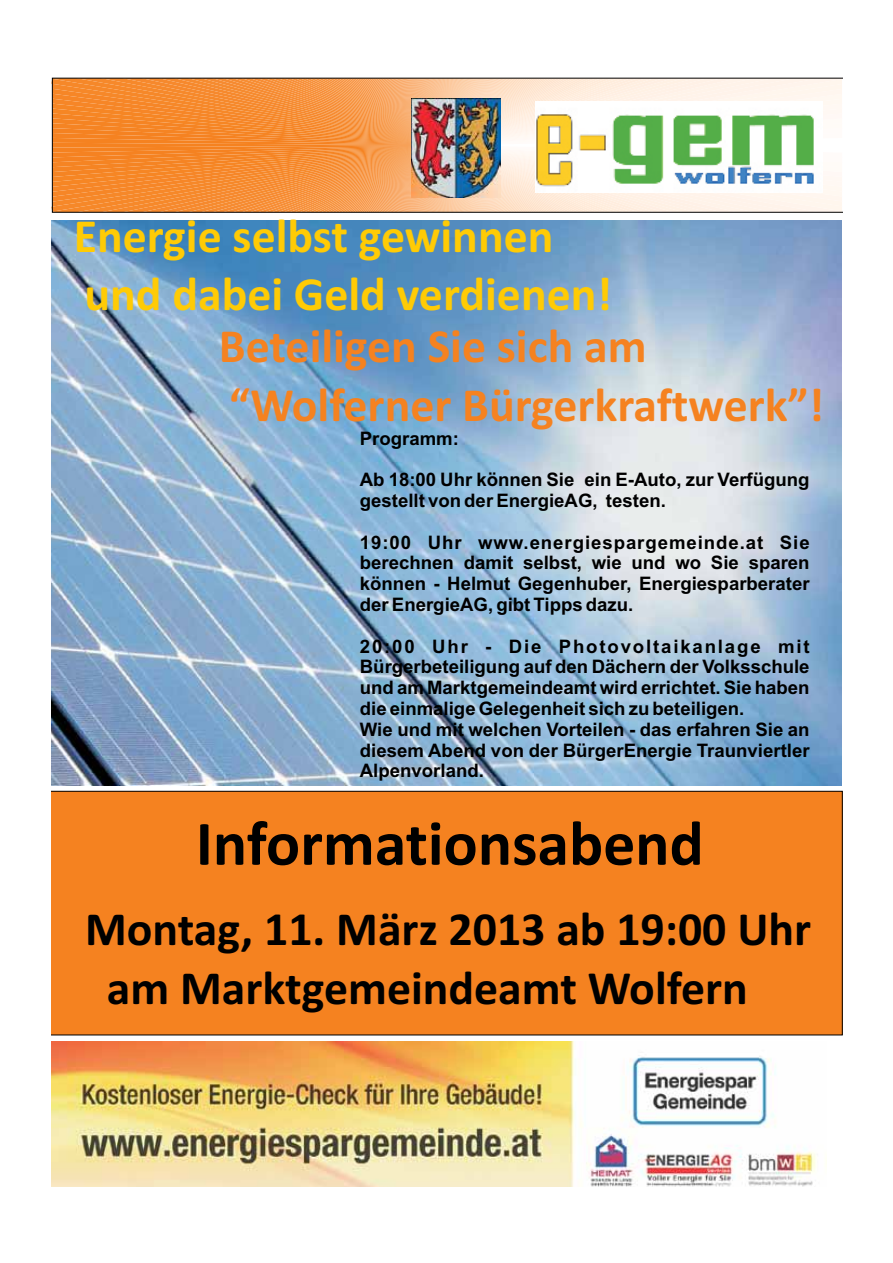
<style>
.page{position:relative;width:893px;height:1263px;background:#fff}
.page>*{position:absolute;margin:0;border:0;box-sizing:border-box;transform-origin:0 0}
.t1{font:700 63.75px "Calibri";color:#000}
.t2{font:700 47.85px/58.3px "Calibri";color:#000}
.t3{font:700 47.85px/58.3px "Calibri";color:#f58220}
.t4{font:700 47.85px/58.3px "Calibri";color:#ffcb05}
.t5{font:700 18.6px/20.9px "Arial";color:#000}
</style>
<div class="page">
<svg style="left:52px;top:78px;width:790px;height:134px;background:#f5ac6d"></svg>
<img style="left:51px;top:220px;width:791px;height:565px">
<div style="left:51px;top:791px;width:791px;height:244px;background:#f58220"></div>
<img style="left:412px;top:98px;width:89px;height:99px">
<img style="left:535px;top:101px;width:287px;height:92px">
<img style="left:51px;top:1041px;width:776px;height:145px">
<h2 class="t4" style="left:74px;top:211px;width:540px">Energie selbst gewinnen und dabei Geld verdienen!</h2>
<h2 class="t3" style="left:219px;top:321px;width:607px">Beteiligen Sie sich am “Wolferner Bürgerkraftwerk”!</h2>
<p class="t5" style="left:360px;top:430px;width:101px">Programm:</p>
<p class="t5" style="left:360px;top:471px;width:451px">Ab 18:00 Uhr können Sie ein E-Auto, zur Verfügung gestellt von der EnergieAG, testen.</p>
<p class="t5" style="left:360px;top:534px;width:451px;text-align:justify">19:00 Uhr www.energiespargemeinde.at Sie berechnen damit selbst, wie und wo Sie sparen können - Helmut Gegenhuber, Energiesparberater der EnergieAG, gibt Tipps dazu.</p>
<p class="t5" style="left:360px;top:637px;width:451px">20:00 Uhr - Die Photovoltaikanlage mit Bürgerbeteiligung auf den Dächern der Volksschule und am Marktgemeindeamt wird errichtet. Sie haben die einmalige Gelegenheit sich zu beteiligen.<br>Wie und mit welchen Vorteilen - das erfahren Sie an diesem Abend von der BürgerEnergie Traunviertler Alpenvorland.</p>
<h1 class="t1" style="left:196px;top:801px;width:509px">Informationsabend</h1>
<h2 class="t2" style="left:107px;top:904px;width:706px;text-indent:-22px">Montag, 11. März 2013 ab 19:00 Uhr am Marktgemeindeamt Wolfern</h2>
</div>
